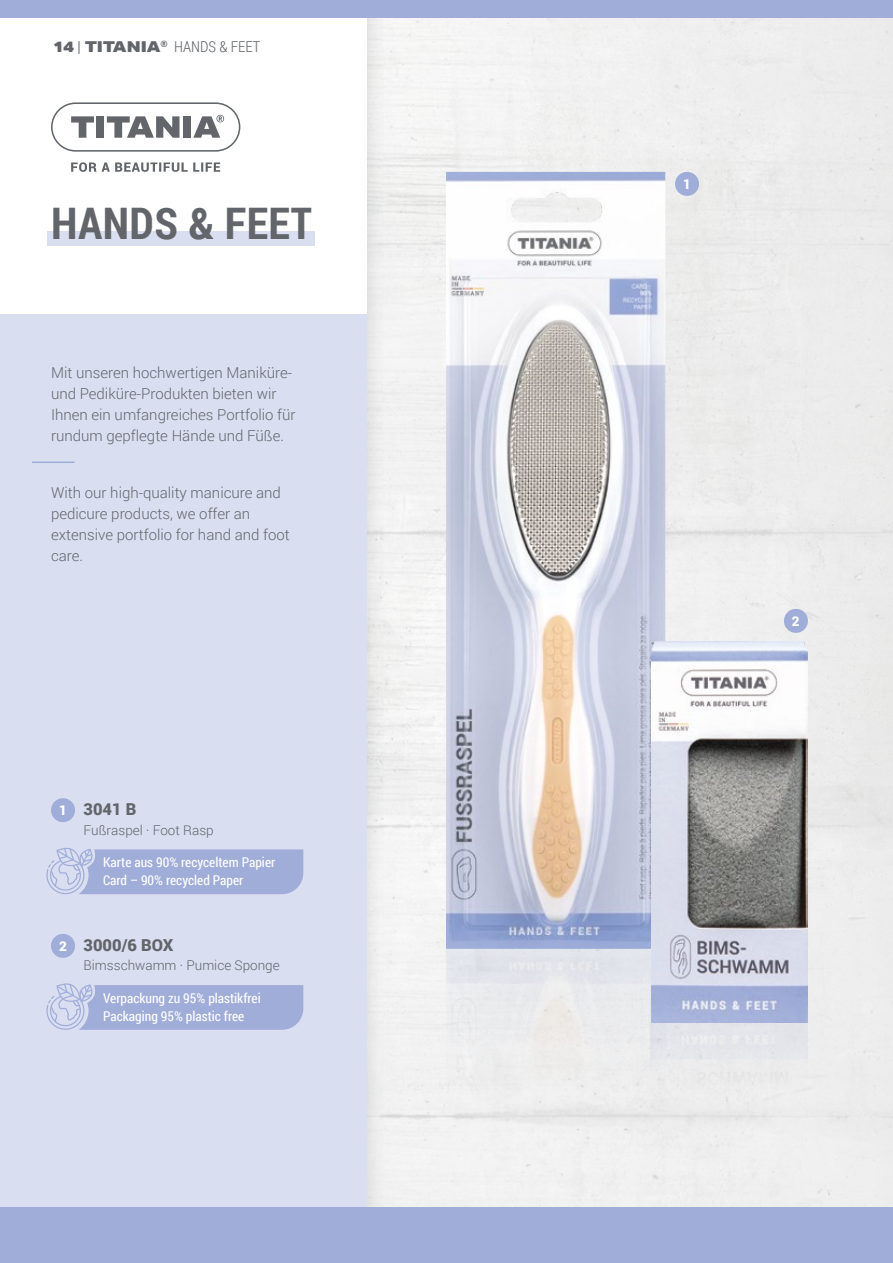
<style>
.page{position:relative;width:893px;height:1263px;background:#fff}
.page>*{position:absolute;margin:0;border:0;box-sizing:border-box;transform-origin:0 0}
.t1{font:700 43.5px "Roboto Condensed";letter-spacing:.01em;color:#62666b}
.t2{font:900 16.5px "Roboto";color:#62666b}
.t3{font:300 15px/21px "Roboto";color:#62666b}
.t4{font:300 15px "Roboto Condensed";color:#62666b}
.t5{font:13.5px/18px "Roboto Condensed";color:#fff}
.t6{font:300 13.5px "Roboto";color:#62666b}
.t7{font:900 13.5px "Roboto";color:#fff}
.s1{font-family:"Aktiv Grotesk Ex";font-weight:900}
.s2{font-weight:400}
</style>
<div class="page">
<div style="left:0;top:0;width:386px;height:1263px;background:#62666b;opacity:.25"></div>
<div style="left:0;top:0;width:366px;height:1263px;background:#fff"></div>
<div style="left:0;top:315px;width:366px;height:948px;background:#dadef1"></div>
<div style="left:0;top:1208px;width:893px;height:55px;background:#a0add9"></div>
<div style="left:0;top:0;width:893px;height:17px;background:#a0add9"></div>
<div style="left:47px;top:231px;width:268px;height:15px;background:#dadef1"></div>
<img style="left:446px;top:172px;width:219px;height:1036px">
<img style="left:651px;top:642px;width:157px;height:566px">
<hr style="left:32px;top:461px;width:42px;height:2px;background:#a0add9">
<div style="left:784px;top:609px;width:24px;height:24px;background:#a0add9;border-radius:50%"></div>
<div style="left:675px;top:172px;width:24px;height:24px;background:#a0add9;border-radius:50%"></div>
<div style="left:51px;top:798px;width:24px;height:24px;background:#a0add9;border-radius:50%"></div>
<div style="left:51px;top:934px;width:24px;height:24px;background:#a0add9;border-radius:50%"></div>
<svg style="left:46px;top:847px;width:257px;height:48px"></svg>
<svg style="left:46px;top:983px;width:257px;height:47px"></svg>
<svg style="left:51px;top:102px;width:189px;height:50px"></svg>
<svg style="left:71px;top:162px;width:149px;height:10px"></svg>
<p class="t4" style="left:53px;top:36px;width:209px"><span class="s1">14</span> <span class="s2">|</span> <span class="s1">TITANIA</span><sup>®</sup> HANDS &amp; FEET</p>
<h1 class="t1" style="left:51px;top:193px;width:262px">HANDS &amp; FEET</h1>
<p class="t3" style="left:51px;top:362px;width:246px">Mit unseren hochwertigen Maniküre&shy;und Pediküre-Produkten bieten wir Ihnen ein umfangreiches Portfolio für rundum gepflegte Hände und Füße.</p>
<p class="t3" style="left:51px;top:482px;width:240px">With our high-quality manicure and pedicure products, we offer an extensive portfolio for hand and foot care.</p>
<p class="t7" style="left:59px;top:801px;width:9px">1</p>
<p class="t2" style="left:84px;top:798px;width:54px">3041 B</p>
<p class="t6" style="left:84px;top:820px;width:132px">Fußraspel · Foot Rasp</p>
<p class="t5" style="left:103px;top:853px;width:174px">Karte aus 90% recyceltem Papier<br>Card – 90% recycled Paper</p>
<p class="t7" style="left:59px;top:936px;width:9px">2</p>
<p class="t2" style="left:84px;top:933px;width:91px">3000/6 BOX</p>
<p class="t6" style="left:84px;top:956px;width:198px">Bimsschwamm · Pumice Sponge</p>
<p class="t5" style="left:103px;top:988px;width:159px">Verpackung zu 95% plastikfrei<br>Packaging 95% plastic free</p>
<p class="t7" style="left:683px;top:174px;width:9px">1</p>
<p class="t7" style="left:792px;top:611px;width:9px">2</p>
</div>
